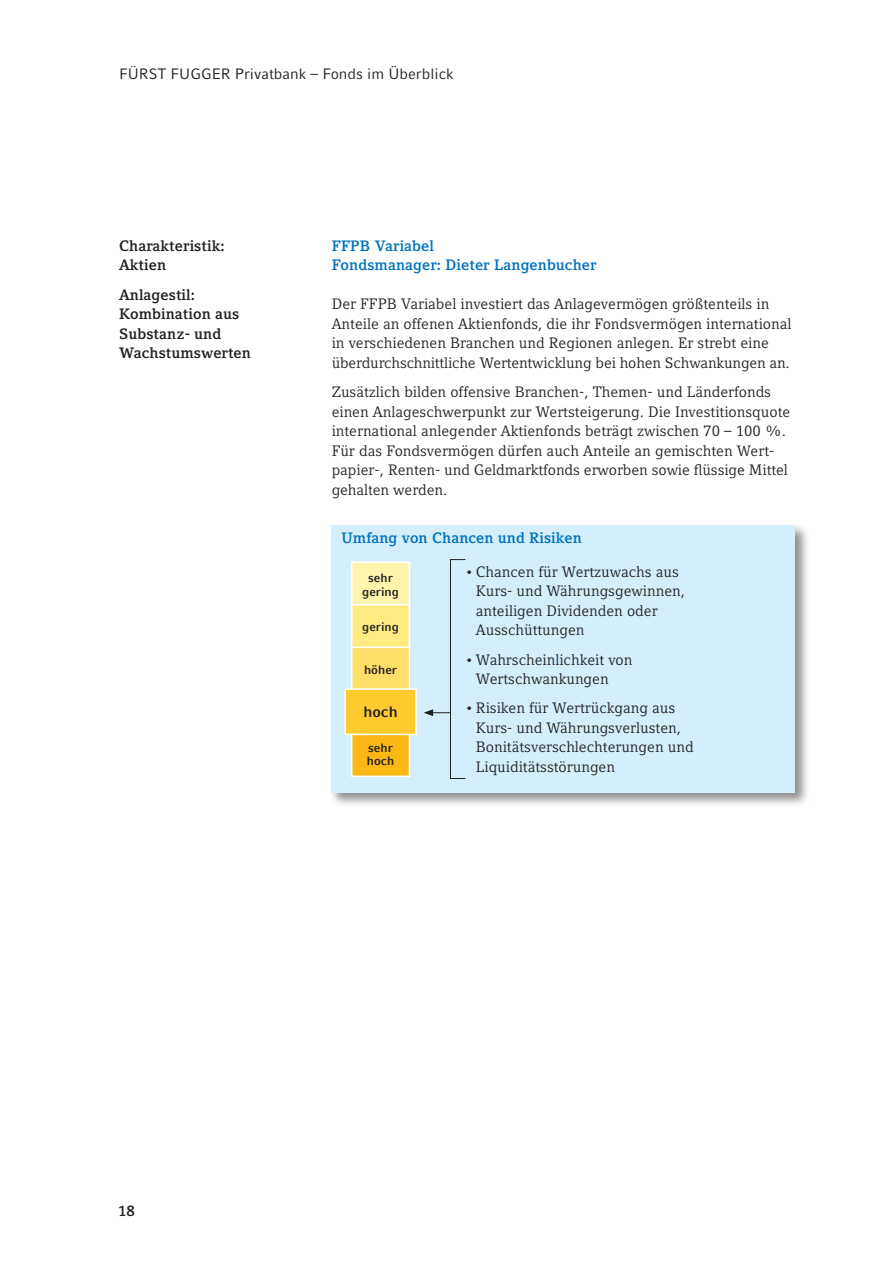
<style>
.page{position:relative;width:893px;height:1263px;background:#fff}
.page>*{position:absolute;margin:0;border:0;box-sizing:border-box;transform-origin:0 0}
.Fließtext__Basis{font:15px/19.5px "Compatil Letter LT Pro";color:#231f20}
.Fließtext_weit{font:15px/19.5px "Compatil Letter LT Pro";color:#231f20}
.Marginalie{font:700 15px/19.5px "Compatil Letter LT Pro";letter-spacing:.005em;color:#231f20}
.Zwischenüberschrift{font:700 15px/19.5px "Compatil Letter LT Pro";letter-spacing:.005em;color:#0072bc}
.Produkt{font:15px "Compatil Fact LT Pro";color:#231f20}
.Zusatz_mittig_groß{font:700 15px "Compatil Fact LT Pro";color:#231f20}
.Zusatz_mittig{font:700 12px/13.5px "Compatil Fact LT Pro";color:#231f20;text-align:center}
</style>
<div class="page">
<div style="left:329px;top:523px;width:480px;height:284px;background:#231f20;opacity:.5"></div>
<div style="left:332px;top:525px;width:463px;height:268px;background:#d4effb"></div>
<svg style="left:344px;top:561px;width:73px;height:216px"></svg>
<svg style="left:424px;top:709px;width:26px;height:7px"></svg>
<div style="left:450px;top:559px;width:16px;height:220px;border:1px solid #231f20"></div>
<p class="Produkt" style="left:119px;top:65px;width:336px">FÜRST FUGGER Privatbank – Fonds im Überblick</p>
<p class="Marginalie" style="left:119px;top:236px;width:107px">Charakteristik:<br>Aktien</p>
<p class="Marginalie" style="left:119px;top:285px;width:133px">Anlagestil:<br>Kombination aus<br>Substanz- und<br>Wachstumswerten</p>
<p class="Zwischenüberschrift" style="left:332px;top:236px;width:266px">FFPB Variabel<br>Fondsmanager: Dieter Langenbucher</p>
<p class="Fließtext_weit" style="left:332px;top:295px;width:461px">Der FFPB Variabel investiert das Anlagevermögen größtenteils in Anteile an offenen Aktienfonds, die ihr Fondsvermögen international in verschiedenen Branchen und Regionen anlegen. Er strebt eine überdurchschnittliche Wertentwicklung bei hohen Schwankungen an.</p>
<p class="Fließtext__Basis" style="left:332px;top:382px;width:460px">Zusätzlich bilden offensive Branchen-, Themen- und Länderfonds einen Anlageschwerpunkt zur Wertsteigerung. Die Investitionsquote international anlegender Aktienfonds beträgt zwischen 70 – 100 %.<br>Für das Fondsvermögen dürfen auch Anteile an gemischten Wert&shy;papier-, Renten- und Geldmarktfonds erworben sowie flüssige Mittel gehalten werden.</p>
<p class="Zwischenüberschrift" style="left:341px;top:529px;width:242px">Umfang von Chancen und Risiken</p>
<p class="Zusatz_mittig" style="left:362px;top:571px;width:38px">sehr gering</p>
<p class="Fließtext__Basis" style="left:476px;top:562px;width:211px;text-indent:-11px">•Chancen für Wertzuwachs aus<br>Kurs- und Währungsgewinnen, anteiligen Dividenden oder<br>Ausschüttungen</p>
<p class="Fließtext__Basis" style="left:476px;top:650px;width:158px;text-indent:-11px">•Wahrscheinlichkeit von<br>Wertschwankungen</p>
<p class="Fließtext__Basis" style="left:476px;top:698px;width:219px;text-indent:-11px">•Risiken für Wertrückgang aus<br>Kurs- und Währungsverlusten,<br>Bonitätsverschlechterungen und<br>Liquiditätsstörungen</p>
<p class="Zusatz_mittig" style="left:362px;top:620px;width:38px">gering</p>
<p class="Zusatz_mittig" style="left:364px;top:663px;width:34px">höher</p>
<p class="Zusatz_mittig_groß" style="left:363px;top:703px;width:36px">hoch</p>
<p class="Zusatz_mittig" style="left:367px;top:741px;width:29px;text-align:left">sehr hoch</p>
<p class="Marginalie" style="left:118px;top:1201px;width:18px">18</p>
</div>
